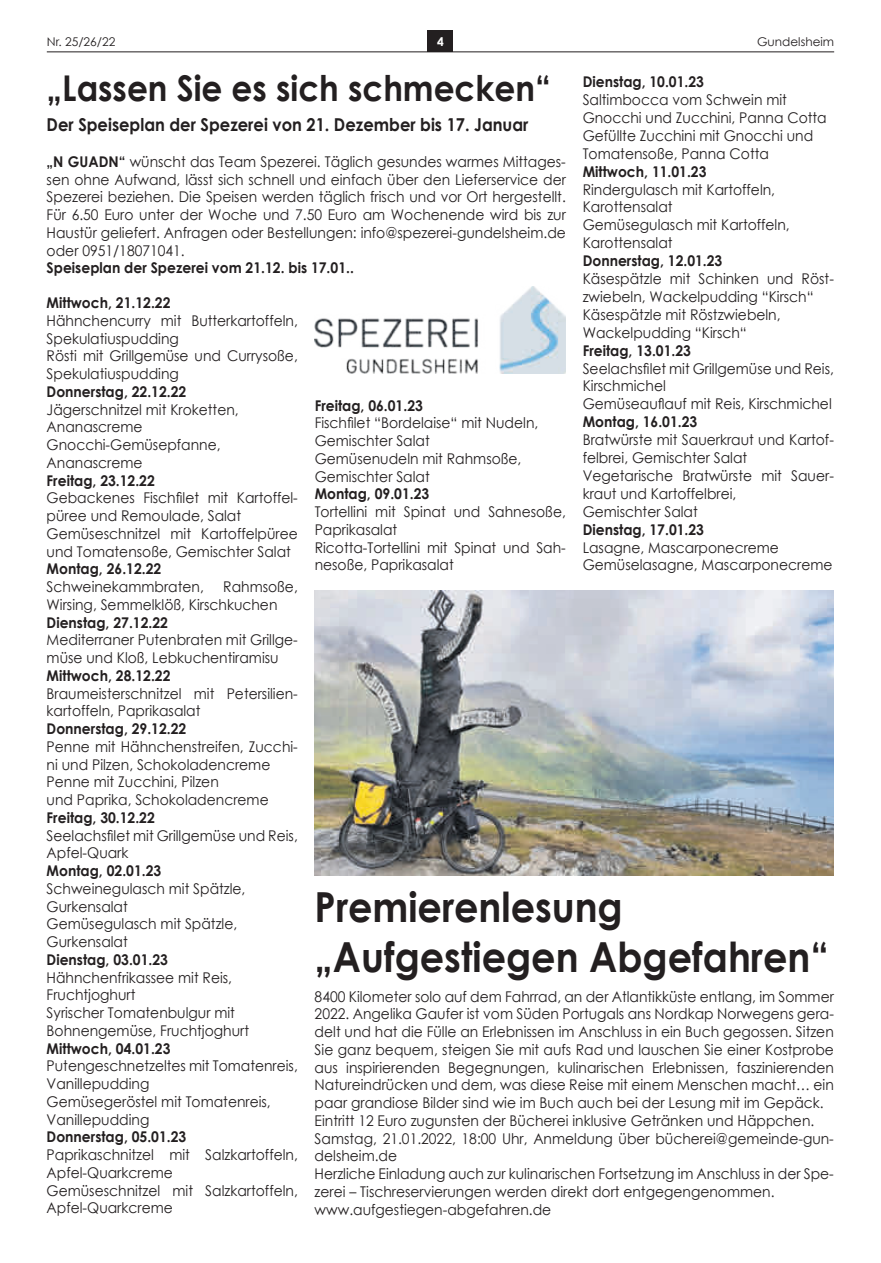
<style>
.page{position:relative;width:881px;height:1263px;background:#fff}
.page>*{position:absolute;margin:0;border:0;box-sizing:border-box;transform-origin:0 0}
.t1{font:700 41.4px/49.7px "Century Gothic";color:#231f20;scale:.92 1}
.t2{font:700 35.55px "Century Gothic";color:#231f20;scale:.92 1}
.t3{font:700 17.7px "Century Gothic";color:#231f20;scale:.92 1}
.t4{font:14.85px/17.7px "Century Gothic";color:#231f20;scale:.94 1}
.t5{font:700 14.85px "Century Gothic";color:#231f20;scale:.94 1}
.t6{font:12px "Century Gothic";color:#231f20}
.t7{font:700 12px "Century Gothic";color:#fff}
.s1{font-weight:700}
</style>
<div class="page">
<div style="left:427px;top:30px;width:26px;height:22px;background:#231f20"></div>
<hr style="left:47px;top:52px;width:786px;height:1px;background:#231f20">
<img style="left:314px;top:286px;width:251px;height:88px">
<img style="left:314px;top:591px;width:519px;height:284px">
<p class="t6" style="left:47px;top:34px;width:70px">Nr. 25/26/22</p>
<p class="t7" style="left:437px;top:34px;width:8px">4</p>
<p class="t6" style="left:756px;top:34px;width:78px">Gundelsheim</p>
<h2 class="t2" style="left:47px;top:61px;width:549px">„lassen sie es sich schmecken“</h2>
<p class="t3" style="left:47px;top:111px;width:525px">der speiseplan der spezerei von 21. dezember bis 17. Januar</p>
<p class="t4" style="left:47px;top:152px;width:554px;text-align:justify"><span class="s1">„n Guadn“</span> wünscht das team spezerei. täglich gesundes warmes mittages&shy;sen ohne aufwand, lässt sich schnell und einfach über den lieferservice der spezerei beziehen. die speisen werden täglich frisch und vor Ort hergestellt.<br>Für 6.50 euro unter der Woche und 7.50 euro am Wochenende wird bis zur haustür geliefert. anfragen oder Bestellungen: info@spezerei-gundelsheim.de oder 0951/18071041.</p>
<p class="t5" style="left:47px;top:257px;width:328px">speiseplan der spezerei vom 21.12. bis 17.01..</p>
<p class="t5" style="left:582px;top:71px;width:130px">dienstag, 10.01.23</p>
<p class="t4" style="left:582px;top:91px;width:261px">saltimbocca vom schwein mit<br>Gnocchi und Zucchini, Panna Cotta<br>Gefüllte Zucchini mit Gnocchi und<br>Tomatensoße, Panna Cotta</p>
<p class="t5" style="left:582px;top:160px;width:133px">Mittwoch, 11.01.23</p>
<p class="t4" style="left:582px;top:180px;width:222px">rindergulasch mit kartoffeln, karottensalat<br>Gemüsegulasch mit kartoffeln, karottensalat</p>
<p class="t5" style="left:582px;top:249px;width:150px">donnerstag, 12.01.23</p>
<p class="t4" style="left:582px;top:270px;width:269px">käsespätzle mit schinken und röst&shy;zwiebeln, Wackelpudding “kirsch“ käsespätzle mit röstzwiebeln,<br>Wackelpudding “kirsch“</p>
<p class="t5" style="left:582px;top:339px;width:117px">Freitag, 13.01.23</p>
<p class="t4" style="left:582px;top:359px;width:269px">Seelachsfilet mit Grillgemüse und Reis, kirschmichel<br>Gemüseauflauf mit Reis, Kirschmichel</p>
<p class="t5" style="left:582px;top:411px;width:123px">Montag, 16.01.23</p>
<p class="t4" style="left:582px;top:431px;width:269px">Bratwürste mit sauerkraut und kartof&shy;felbrei, Gemischter salat vegetarische Bratwürste mit sauer&shy;kraut und kartoffelbrei,<br>Gemischter salat</p>
<p class="t5" style="left:582px;top:518px;width:130px">dienstag, 17.01.23</p>
<p class="t4" style="left:582px;top:538px;width:267px">lasagne, mascarponecreme<br>Gemüselasagne, mascarponecreme</p>
<p class="t5" style="left:47px;top:291px;width:133px">Mittwoch, 21.12.22</p>
<p class="t4" style="left:47px;top:311px;width:269px">hähnchencurry mit Butterkartoffeln, spekulatiuspudding<br>rösti mit Grillgemüse und currysoße, spekulatiuspudding</p>
<p class="t5" style="left:47px;top:380px;width:150px">donnerstag, 22.12.22</p>
<p class="t4" style="left:47px;top:400px;width:206px">Jägerschnitzel mit kroketten, ananascreme<br>Gnocchi-Gemüsepfanne, ananascreme</p>
<p class="t5" style="left:47px;top:469px;width:117px">Freitag, 23.12.22</p>
<p class="t4" style="left:47px;top:489px;width:269px">Gebackenes Fischfilet mit Kartoffel&shy;püree und remoulade, salat Gemüseschnitzel mit kartoffelpüree und tomatensoße, Gemischter salat</p>
<p class="t5" style="left:47px;top:558px;width:123px">Montag, 26.12.22</p>
<p class="t4" style="left:47px;top:578px;width:169px">schweinekammbraten,</p>
<p class="t5" style="left:314px;top:394px;width:117px">Freitag, 06.01.23</p>
<p class="t4" style="left:314px;top:414px;width:239px">Fischfilet “Bordelaise“ mit Nudeln,<br>Gemischter salat<br>Gemüsenudeln mit rahmsoße,<br>Gemischter salat</p>
<p class="t5" style="left:314px;top:483px;width:123px">Montag, 09.01.23</p>
<p class="t4" style="left:314px;top:503px;width:269px">tortellini mit spinat und sahnesoße,<br>Paprikasalat<br>ricotta-tortellini mit spinat und sah&shy;nesoße, Paprikasalat</p>
<p class="t4" style="left:47px;top:578px;width:269px;text-indent:176px">rahmsoße,<br>Wirsing, semmelklöß, kirschkuchen</p>
<p class="t5" style="left:47px;top:611px;width:130px">dienstag, 27.12.22</p>
<p class="t4" style="left:47px;top:631px;width:269px">Mediterraner Putenbraten mit Grillge&shy;müse und kloß, lebkuchentiramisu</p>
<p class="t5" style="left:47px;top:664px;width:133px">Mittwoch, 28.12.22</p>
<p class="t4" style="left:47px;top:684px;width:269px">Braumeisterschnitzel mit Petersilien&shy;kartoffeln, Paprikasalat</p>
<p class="t5" style="left:47px;top:717px;width:150px">donnerstag, 29.12.22</p>
<p class="t4" style="left:47px;top:737px;width:269px">Penne mit Hähnchenstreifen, Zucchi&shy;ni und Pilzen, Schokoladencreme<br>Penne mit Zucchini, Pilzen<br>und Paprika, Schokoladencreme</p>
<p class="t5" style="left:47px;top:806px;width:117px">Freitag, 30.12.22</p>
<p class="t4" style="left:47px;top:826px;width:269px">Seelachsfilet mit Grillgemüse und Reis, apfel-Quark</p>
<p class="t5" style="left:47px;top:859px;width:123px">Montag, 02.01.23</p>
<p class="t4" style="left:47px;top:879px;width:213px">schweinegulasch mit spätzle,<br>Gurkensalat<br>Gemüsegulasch mit spätzle,<br>Gurkensalat</p>
<p class="t5" style="left:47px;top:948px;width:130px">dienstag, 03.01.23</p>
<p class="t4" style="left:47px;top:968px;width:217px">hähnchenfrikassee mit reis,<br>Fruchtjoghurt<br>syrischer tomatenbulgur mit<br>Bohnengemüse, Fruchtjoghurt</p>
<p class="t5" style="left:47px;top:1037px;width:133px">Mittwoch, 04.01.23</p>
<p class="t4" style="left:47px;top:1057px;width:269px">Putengeschnetzeltes mit Tomatenreis, vanillepudding<br>Gemüsegeröstel mit tomatenreis, vanillepudding</p>
<p class="t5" style="left:47px;top:1126px;width:150px">donnerstag, 05.01.23</p>
<p class="t4" style="left:47px;top:1146px;width:269px">Paprikaschnitzel mit Salzkartoffeln, apfel-Quarkcreme<br>Gemüseschnitzel mit salzkartoffeln, apfel-Quarkcreme</p>
<h1 class="t1" style="left:314px;top:881px;width:560px">Premierenlesung „aufgestiegen abgefahren“</h1>
<p class="t4" style="left:314px;top:987px;width:554px">8400 kilometer solo auf dem Fahrrad, an der atlantikküste entlang, im sommer 2022. Angelika Gaufer ist vom Süden Portugals ans Nordkap Norwegens gera&shy;delt und hat die Fülle an erlebnissen im anschluss in ein Buch gegossen. sitzen sie ganz bequem, steigen sie mit aufs rad und lauschen sie einer kostprobe aus inspirierenden Begegnungen, kulinarischen erlebnissen, faszinierenden Natureindrücken und dem, was diese Reise mit einem Menschen macht… ein paar grandiose Bilder sind wie im Buch auch bei der lesung mit im Gepäck. eintritt 12 euro zugunsten der Bücherei inklusive Getränken und häppchen. samstag, 21.01.2022, 18:00 Uhr, anmeldung über bücherei@gemeinde-gun&shy;delsheim.de<br>herzliche einladung auch zur kulinarischen Fortsetzung im anschluss in der spe&shy;zerei – Tischreservierungen werden direkt dort entgegengenommen. www.aufgestiegen-abgefahren.de</p>
</div>
